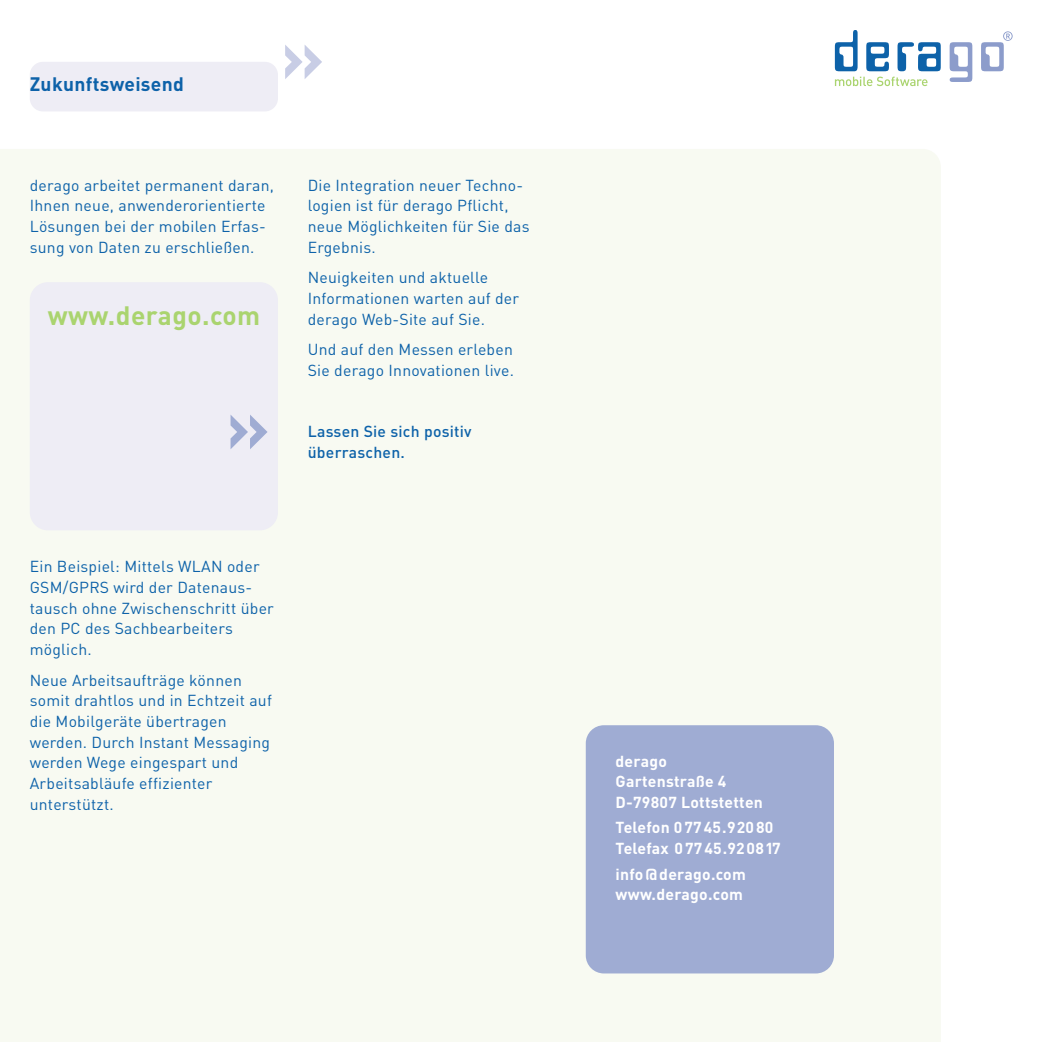
<style>
.page{position:relative;width:1042px;height:1042px;background:#fff}
.page>*{position:absolute;margin:0;border:0;box-sizing:border-box;transform-origin:0 0}
.t1{font:700 70px "FFDIN";color:#c8cde5}
.t2{font:700 70px "FFDIN";color:#9facd3}
.t3{font:700 26.25px "FFDIN";letter-spacing:.015em;color:#aad46f}
.t4{font:700 19.25px "FFDIN";letter-spacing:.015em;color:#0d62a9}
.t5{font:15.75px/20.7px "FFDIN";letter-spacing:.015em;color:#0d62a9}
.t6{font:700 15.75px/20.7px "FFDIN";letter-spacing:.015em;color:#fff}
.t7{font:500 15.75px/20.7px "FFDIN";letter-spacing:.015em;color:#0d62a9}
</style>
<div class="page">
<div style="left:0;top:149px;width:940px;height:892px;background:#f8faf2"></div>
<div style="left:585px;top:725px;width:248px;height:248px;background:#9facd3;border-radius:18px"></div>
<div style="left:30px;top:282px;width:248px;height:248px;background:#eeedf5;border-radius:18px"></div>
<div style="left:30px;top:62px;width:248px;height:49px;background:#eeedf5;border-radius:13px"></div>
<svg style="left:834px;top:30px;width:23px;height:41px"></svg>
<svg style="left:866px;top:42px;width:22px;height:29px"></svg>
<svg style="left:897px;top:42px;width:43px;height:29px"></svg>
<svg style="left:949px;top:42px;width:23px;height:40px"></svg>
<svg style="left:834px;top:77px;width:93px;height:9px"></svg>
<svg style="left:981px;top:31px;width:31px;height:40px"></svg>
<p class="t4" style="left:30px;top:77px;width:156px">Zukunftsweisend</p>
<h1 class="t1" style="left:280px;top:31px;width:45px">»</h1>
<p class="t5" style="left:30px;top:176px;width:246px">derago arbeitet permanent daran,<br>Ihnen neue, anwenderorientierte<br>Lösungen bei der mobilen Erfas&shy;sung von Daten zu erschließen.</p>
<h2 class="t3" style="left:48px;top:306px;width:214px">www.derago.com</h2>
<h1 class="t2" style="left:226px;top:401px;width:45px">»</h1>
<p class="t5" style="left:308px;top:176px;width:223px">Die Integration neuer Techno&shy;logien ist für derago Pflicht, neue Möglichkeiten für Sie das<br>Ergebnis.</p>
<p class="t5" style="left:308px;top:269px;width:213px">Neuigkeiten und aktuelle<br>Informationen warten auf der derago Web-Site auf Sie.</p>
<p class="t5" style="left:308px;top:341px;width:208px">Und auf den Messen erleben<br>Sie derago Innovationen live.</p>
<p class="t7" style="left:308px;top:423px;width:165px">Lassen Sie sich positiv überraschen.</p>
<p class="t5" style="left:30px;top:558px;width:245px">Ein Beispiel: Mittels WLAN oder<br>GSM/GPRS wird der Datenaus&shy;tausch ohne Zwischenschritt über den PC des Sachbearbeiters möglich.</p>
<p class="t5" style="left:30px;top:671px;width:244px">Neue Arbeitsaufträge können somit drahtlos und in Echtzeit auf die Mobilgeräte übertragen werden. Durch Instant Messaging werden Wege eingespart und<br>Arbeitsabläufe effizienter unterstützt.</p>
<p class="t6" style="left:615px;top:752px;width:149px">derago<br>Gartenstraße 4<br>D-79807 Lottstetten</p>
<p class="t6" style="left:615px;top:819px;width:166px">Telefon 07745.92080<br>Telefax 07745.920817</p>
<p class="t6" style="left:615px;top:865px;width:132px">info@derago.com www.derago.com</p>
</div>
